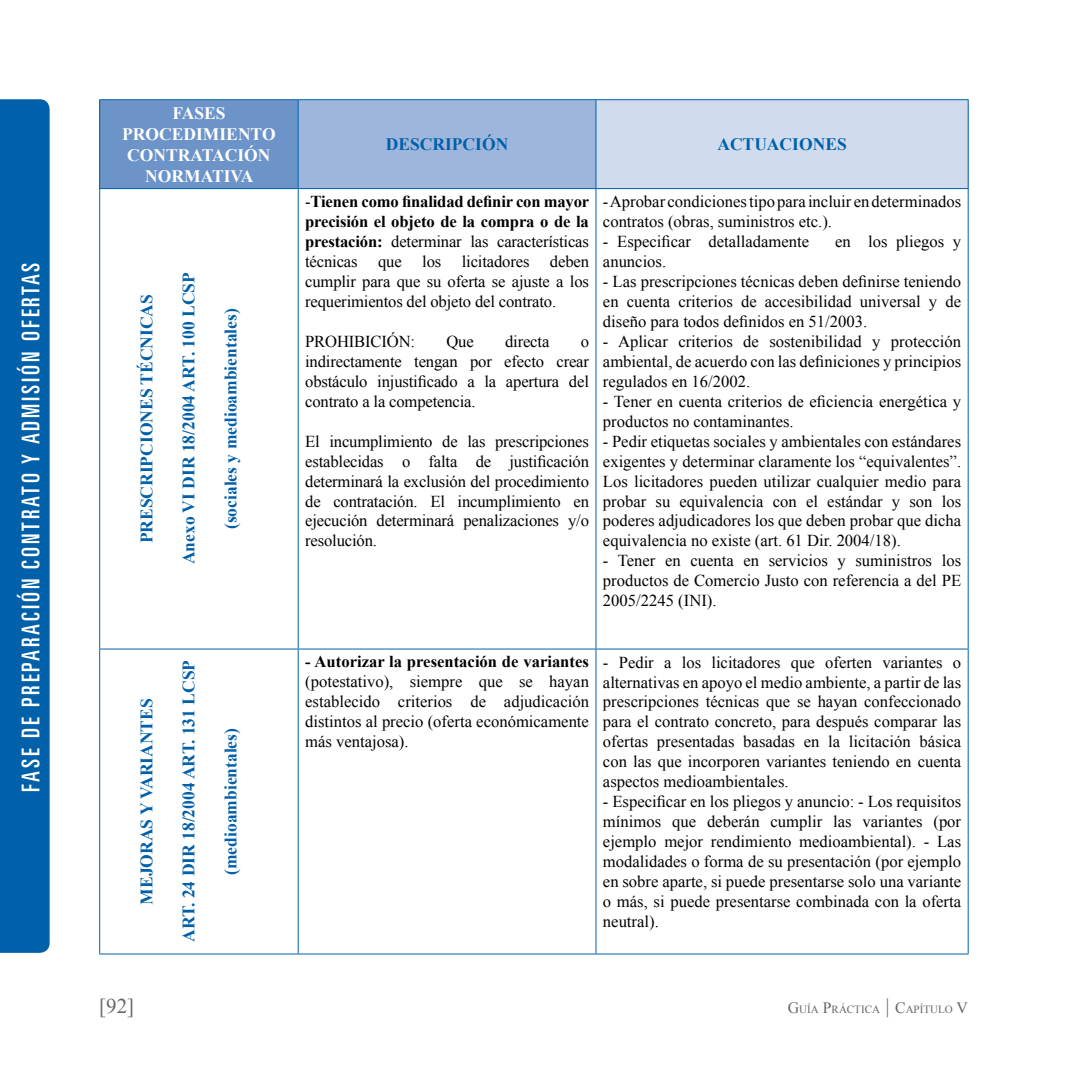
<style>
.page{position:relative;width:1067px;height:1067px;background:#fff}
.page>*{position:absolute;margin:0;border:0;box-sizing:border-box;transform-origin:0 0}
.t1{font:ultra-condensed 24.5px "Univers";letter-spacing:.12em;color:#fff}
.t2{font:21px "Times New Roman";color:#68676c}
.t3{font:700 17.5px "Times New Roman";color:#0060a9}
.t4{font:700 17.5px/21px "Times New Roman";color:#fff;text-align:center}
.t5{font:16.62px/19.9px "Times New Roman";color:#000;text-align:justify}
.t6{font:700 16.62px "Times New Roman";color:#000}
.t7{font:11.03px "Times New Roman";color:#68676c}
.s1{font-weight:700}
.s2{font-size:15.75px}
.s3{font-size:21px}
</style>
<div class="page">
<div style="left:100px;top:100px;width:198px;height:89px;background:#6d94c9"></div>
<div style="left:298px;top:100px;width:298px;height:89px;background:#9fb6dc"></div>
<div style="left:596px;top:100px;width:372px;height:89px;background:#d0dbee"></div>
<hr style="left:99px;top:99px;width:199px;height:1px;background:#0060a9">
<hr style="left:99px;top:100px;width:1px;height:88px;background:#0060a9">
<hr style="left:298px;top:99px;width:298px;height:1px;background:#0060a9">
<hr style="left:298px;top:100px;width:1px;height:88px;background:#0060a9">
<hr style="left:596px;top:99px;width:372px;height:1px;background:#0060a9">
<hr style="left:595px;top:100px;width:1px;height:88px;background:#0060a9">
<hr style="left:967px;top:100px;width:1px;height:88px;background:#0060a9">
<hr style="left:99px;top:188px;width:199px;height:1px;background:#0060a9">
<hr style="left:99px;top:189px;width:1px;height:459px;background:#0060a9">
<hr style="left:298px;top:188px;width:298px;height:1px;background:#0060a9">
<hr style="left:298px;top:189px;width:1px;height:459px;background:#0060a9">
<hr style="left:596px;top:188px;width:372px;height:1px;background:#0060a9">
<hr style="left:595px;top:189px;width:1px;height:459px;background:#0060a9">
<hr style="left:967px;top:189px;width:1px;height:459px;background:#0060a9">
<hr style="left:99px;top:648px;width:199px;height:1px;background:#0060a9">
<hr style="left:99px;top:649px;width:1px;height:304px;background:#0060a9">
<hr style="left:298px;top:648px;width:298px;height:1px;background:#0060a9">
<hr style="left:298px;top:649px;width:1px;height:304px;background:#0060a9">
<hr style="left:596px;top:648px;width:372px;height:1px;background:#0060a9">
<hr style="left:595px;top:649px;width:1px;height:304px;background:#0060a9">
<hr style="left:967px;top:649px;width:1px;height:304px;background:#0060a9">
<hr style="left:99px;top:953px;width:199px;height:1px;background:#0060a9">
<hr style="left:298px;top:953px;width:298px;height:1px;background:#0060a9">
<hr style="left:596px;top:953px;width:372px;height:1px;background:#0060a9">
<div style="left:0;top:99px;width:50px;height:853px;background:#0060a9"></div>
<h1 class="t1" style="left:17px;top:791px;width:530px;rotate:-90deg">FASE DE PREPARACIÓN CONTRATO Y ADMISIÓN OFERTAS</h1>
<p class="t4" style="left:122px;top:102px;width:155px">FASES<br>PROCEDIMIENTO<br>CONTRATACIÓN<br>NORMATIVA</p>
<p class="t3" style="left:136px;top:543px;width:251px;rotate:-90deg">PRESCRIPCIONES TÉCNICAS</p>
<p class="t3" style="left:178px;top:564px;width:293px;rotate:-90deg">Anexo VI DIR 18/2004 ART. 100 LCSP</p>
<p class="t3" style="left:220px;top:529px;width:222px;rotate:-90deg">(sociales y medioambientales)</p>
<p class="t3" style="left:136px;top:904px;width:208px;rotate:-90deg">MEJORAS Y VARIANTES</p>
<p class="t3" style="left:178px;top:942px;width:284px;rotate:-90deg">ART. 24 DIR 18/2004 ART. 131 LCSP</p>
<p class="t3" style="left:220px;top:875px;width:148px;rotate:-90deg">(medioambientales)</p>
<p class="t3" style="left:386px;top:134px;width:124px">DESCRIPCIÓN</p>
<p class="t3" style="left:717px;top:134px;width:131px">ACTUACIONES</p>
<p class="t5" style="left:305px;top:191px;width:285px">-<span class="s1">Tienen como finalidad definir con mayor precisión el objeto de la compra o de la prestación:</span> determinar las características técnicas que los licitadores deben cumplir para que su oferta se ajuste a los requerimientos del objeto del contrato.</p>
<p class="t5" style="left:305px;top:331px;width:111px">PROHIBICIÓN:</p>
<p class="t5" style="left:446px;top:331px;width:29px">Que</p>
<p class="t5" style="left:505px;top:331px;width:46px">directa</p>
<p class="t5" style="left:305px;top:331px;width:285px;text-indent:275px">o indirectamente tengan por efecto crear obstáculo injustificado a la apertura del contrato a la competencia.</p>
<p class="t5" style="left:305px;top:431px;width:285px">El incumplimiento de las prescripciones establecidas o falta de justificación determinará la exclusión del procedimiento de contratación. El incumplimiento en ejecución determinará penalizaciones y/o resolución.</p>
<p class="t5" style="left:603px;top:191px;width:360px">- Aprobar condiciones tipo para incluir en determinados contratos (obras, suministros etc.).</p>
<p class="t5" style="left:603px;top:231px;width:208px">- Especificar detalladamente</p>
<p class="t5" style="left:835px;top:231px;width:128px">en los pliegos y</p>
<p class="t5" style="left:603px;top:251px;width:65px">anuncios.</p>
<p class="t5" style="left:603px;top:271px;width:360px">- Las prescripciones técnicas deben definirse teniendo en cuenta criterios de accesibilidad universal y de diseño para todos definidos en 51/2003.</p>
<p class="t5" style="left:603px;top:331px;width:360px">- Aplicar criterios de sostenibilidad y protección ambiental, de acuerdo con las definiciones y principios regulados en 16/2002.</p>
<p class="t5" style="left:603px;top:391px;width:360px">- Tener en cuenta criterios de eficiencia energética y productos no contaminantes.</p>
<p class="t5" style="left:603px;top:431px;width:360px">- Pedir etiquetas sociales y ambientales con estándares exigentes y determinar claramente los “equivalentes”.<br>Los licitadores pueden utilizar cualquier medio para probar su equivalencia con el estándar y son los poderes adjudicadores los que deben probar que dicha equivalencia no existe (art. 61 Dir. 2004/18).</p>
<p class="t5" style="left:603px;top:550px;width:360px">- Tener en cuenta en servicios y suministros los productos de Comercio Justo con referencia a del PE 2005/2245 (INI).</p>
<p class="t6" style="left:305px;top:652px;width:285px">- Autorizar la presentación de variantes</p>
<p class="t5" style="left:305px;top:671px;width:285px">(potestativo), siempre que se hayan establecido criterios de adjudicación distintos al precio (oferta económicamente más ventajosa).</p>
<p class="t5" style="left:603px;top:652px;width:360px">- Pedir a los licitadores que oferten variantes o alternativas en apoyo el medio ambiente, a partir de las prescripciones técnicas que se hayan confeccionado para el contrato concreto, para después comparar las ofertas presentadas basadas en la licitación básica con las que incorporen variantes teniendo en cuenta aspectos medioambientales.</p>
<p class="t5" style="left:603px;top:791px;width:360px">- Especificar en los pliegos y anuncio: - Los requisitos mínimos que deberán cumplir las variantes (por ejemplo mejor rendimiento medioambiental). - Las modalidades o forma de su presentación (por ejemplo en sobre aparte, si puede presentarse solo una variante o más, si puede presentarse combinada con la oferta neutral).</p>
<p class="t2" style="left:99px;top:994px;width:36px">[92]</p>
<p class="t7" style="left:787px;top:1003px;width:182px"><span class="s2">G</span>uía <span class="s2">P</span>ráctica <span class="s3">|</span> <span class="s2">C</span>apítulo <span class="s2">V</span></p>
</div>
